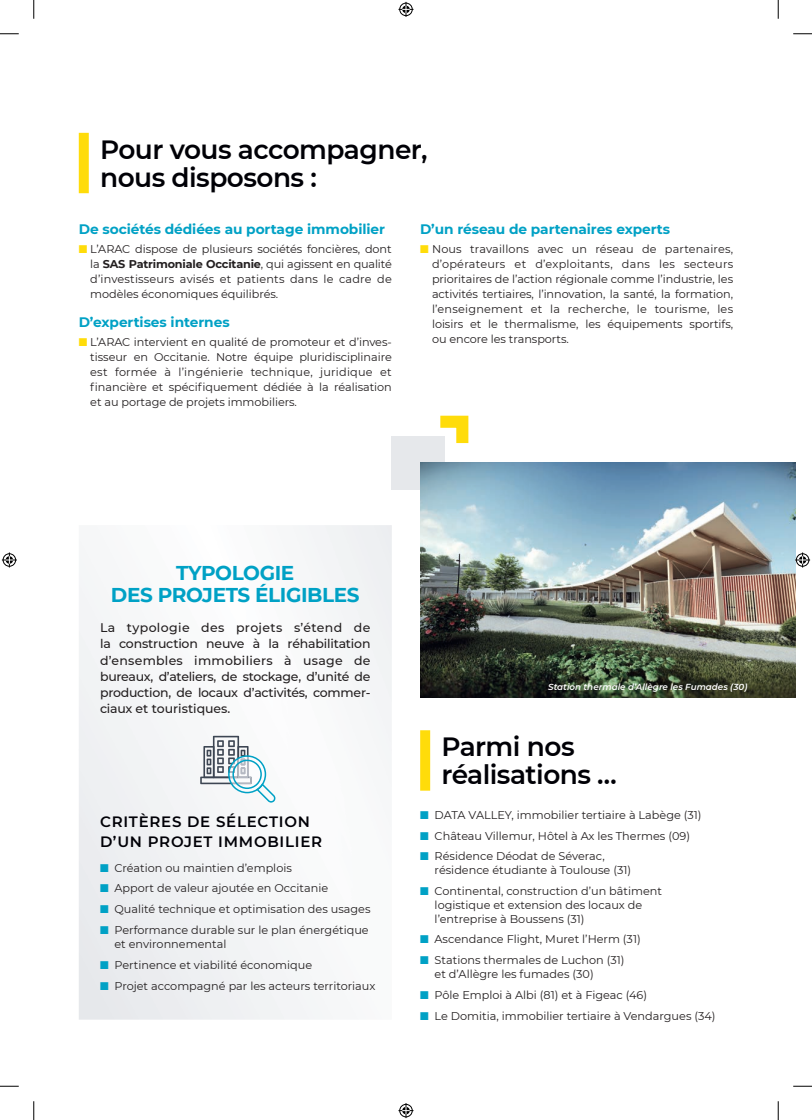
<style>
.page{position:relative;width:812px;height:1120px;background:#fff}
.page>*{position:absolute;margin:0;border:0;box-sizing:border-box;transform-origin:0 0}
.t1{font:600 26.38px/27.5px "Montserrat";letter-spacing:-.02em;color:#000006}
.t2{font:700 20px/21.2px "Montserrat";letter-spacing:-.02em;color:#00a1c5;text-align:center}
.t3{font:600 15px/20px "Montserrat";letter-spacing:.05em;color:#000006}
.t4{font:700 13.75px "Montserrat";letter-spacing:-.005em;color:#00a1c5}
.t5{font:500 12.5px/16.2px "Montserrat";letter-spacing:-.02em;color:#231f20;text-align:justify}
.t6{font:11.25px/15px "Montserrat";color:#231f20}
.t7{font:italic 600 8.75px "Montserrat";color:#fff}
.s1{color:#ffdc0a}
.s2{font-weight:700}
.s3{color:#00a1c5}
</style>
<div class="page">
<div style="left:392px;top:436px;width:53px;height:53px;background:#e6e8eb"></div>
<div style="left:79px;top:133px;width:10px;height:60px;background:#ffdc0a"></div>
<div style="left:420px;top:730px;width:10px;height:61px;background:#ffdc0a"></div>
<img style="left:420px;top:462px;width:376px;height:236px">
<svg style="left:440px;top:415px;width:29px;height:29px"></svg>
<svg style="left:200px;top:736px;width:76px;height:67px"></svg>
<svg style="left:0;top:33px;width:19px;height:2px"></svg>
<svg style="left:793px;top:33px;width:19px;height:2px"></svg>
<svg style="left:0;top:1085px;width:19px;height:2px"></svg>
<svg style="left:793px;top:1085px;width:19px;height:2px"></svg>
<svg style="left:33px;top:0;width:2px;height:19px"></svg>
<svg style="left:33px;top:1101px;width:2px;height:19px"></svg>
<svg style="left:777px;top:0;width:2px;height:19px"></svg>
<svg style="left:777px;top:1101px;width:2px;height:19px"></svg>
<svg style="left:398px;top:2px;width:15px;height:15px"></svg>
<svg style="left:398px;top:1103px;width:15px;height:15px"></svg>
<svg style="left:2px;top:552px;width:15px;height:15px"></svg>
<svg style="left:795px;top:552px;width:15px;height:15px"></svg>
<h1 class="t1" style="left:100px;top:135px;width:329px">Pour vous accompagner, nous disposons :</h1>
<p class="t4" style="left:79px;top:220px;width:308px">De sociétés dédiées au portage immobilier</p>
<p class="t6" style="left:90px;top:241px;width:303px;text-align:justify;text-indent:-12px"><span class="s1">■</span> L’ARAC dispose de plusieurs sociétés foncières, dont la <span class="s2">SAS Patrimoniale Occitanie</span>, qui agissent en qualité d’investisseurs avisés et patients dans le cadre de modèles économiques équilibrés.</p>
<p class="t4" style="left:79px;top:312px;width:152px">D’expertises internes</p>
<p class="t6" style="left:90px;top:334px;width:303px;text-align:justify;text-indent:-12px"><span class="s1">■</span> L’ARAC intervient en qualité de promoteur et d’inves&shy;tisseur en Occitanie. Notre équipe pluridisciplinaire est formée à l’ingénierie technique, juridique et financière et spécifiquement dédiée à la réalisation et au portage de projets immobiliers.</p>
<p class="t4" style="left:420px;top:220px;width:251px">D’un réseau de partenaires experts</p>
<p class="t6" style="left:432px;top:241px;width:303px;text-align:justify;text-indent:-12px"><span class="s1">■</span> Nous travaillons avec un réseau de partenaires, d’opérateurs et d’exploitants, dans les secteurs prioritaires de l’action régionale comme l’industrie, les activités tertiaires, l’innovation, la santé, la formation, l’enseignement et la recherche, le tourisme, les loisirs et le thermalisme, les équipements sportifs, ou encore les transports.</p>
<h2 class="t2" style="left:111px;top:562px;width:250px">TYPOLOGIE<br>DES PROJETS ÉLIGIBLES</h2>
<p class="t5" style="left:100px;top:619px;width:272px">La typologie des projets s’étend de la construction neuve à la réhabilitation d’ensembles immobiliers à usage de bureaux, d’ateliers, de stockage, d’unité de production, de locaux d’activités, commer&shy;ciaux et touristiques.</p>
<h3 class="t3" style="left:100px;top:811px;width:223px">CRITÈRES DE SÉLECTION<br>D’UN PROJET IMMOBILIER</h3>
<p class="t6" style="left:100px;top:860px;width:193px"><span class="s3">■</span> Création ou maintien d’emplois</p>
<p class="t6" style="left:100px;top:880px;width:230px"><span class="s3">■</span> Apport de valeur ajoutée en Occitanie</p>
<p class="t6" style="left:100px;top:901px;width:272px"><span class="s3">■</span> Qualité technique et optimisation des usages</p>
<p class="t6" style="left:114px;top:923px;width:256px;line-height:13.8px;text-indent:-14px"><span class="s3">■</span> Performance durable sur le plan énergétique et environnemental</p>
<p class="t6" style="left:100px;top:957px;width:214px"><span class="s3">■</span> Pertinence et viabilité économique</p>
<p class="t6" style="left:100px;top:977px;width:277px"><span class="s3">■</span> Projet accompagné par les acteurs territoriaux</p>
<p class="t7" style="left:548px;top:681px;width:201px">Station thermale d’Allègre les Fumades (30)</p>
<h1 class="t1" style="left:441px;top:732px;width:177px">Parmi nos réalisations …</h1>
<p class="t6" style="left:420px;top:807px;width:283px"><span class="s3">■</span> DATA VALLEY, immobilier tertiaire à Labège (31)</p>
<p class="t6" style="left:420px;top:828px;width:271px"><span class="s3">■</span> Château Villemur, Hôtel à Ax les Thermes (09)</p>
<p class="t6" style="left:434px;top:849px;width:198px;line-height:13.8px;text-indent:-14px"><span class="s3">■</span> Résidence Déodat de Séverac, résidence étudiante à Toulouse (31)</p>
<p class="t6" style="left:434px;top:884px;width:229px;line-height:13.8px;text-indent:-14px"><span class="s3">■</span> Continental, construction d’un bâtiment logistique et extension des locaux de l’entreprise à Boussens (31)</p>
<p class="t6" style="left:420px;top:931px;width:222px"><span class="s3">■</span> Ascendance Flight, Muret l’Herm (31)</p>
<p class="t6" style="left:434px;top:953px;width:191px;line-height:13.8px;text-indent:-14px"><span class="s3">■</span> Stations thermales de Luchon (31) et d’Allègre les fumades (30)</p>
<p class="t6" style="left:420px;top:987px;width:228px"><span class="s3">■</span> Pôle Emploi à Albi (81) et à Figeac (46)</p>
<p class="t6" style="left:420px;top:1008px;width:297px"><span class="s3">■</span> Le Domitia, immobilier tertiaire à Vendargues (34)</p>
</div>
